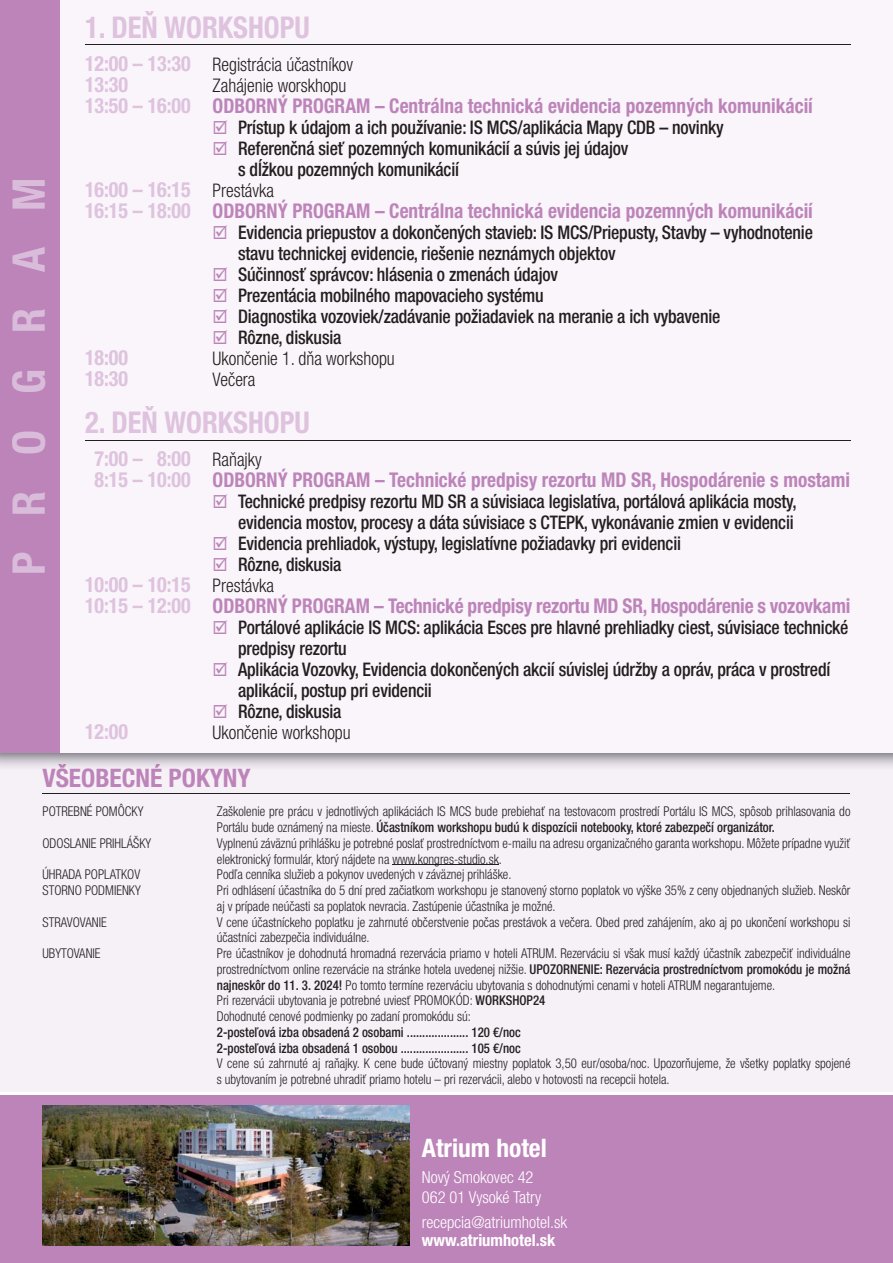
<style>
.page{position:relative;width:893px;height:1263px;background:#fff}
.page>*{position:absolute;margin:0;border:0;box-sizing:border-box;transform-origin:0 0}
.t1{font:700 condensed 45px "Helvetica Neue LT Pro";letter-spacing:.8em;color:#d9bcda}
.t2{font:700 condensed 30px "Helvetica Neue LT Pro";color:#dec2de;scale:.95 1}
.t3{font:700 condensed 25.5px "Helvetica Neue LT Pro";color:#bb83b9}
.t4{font:700 condensed 25.5px "Helvetica Neue LT Pro";color:#fff}
.t5{font:700 condensed 21px "Helvetica Neue LT Pro";color:#dec2de;scale:.95 1}
.t6{font:700 condensed 20.4px "Helvetica Neue LT Pro";color:#bd84ba;scale:.95 1}
.t7{font:500 condensed 18.75px/21px "Helvetica Neue LT Pro";letter-spacing:-.01em;color:#231f20;scale:.95 1}
.t8{font:300 condensed 18.75px "Helvetica Neue LT Pro";color:#231f20;scale:.95 1}
.t9{font:300 condensed 16.5px/19.5px "Helvetica Neue LT Pro";color:#fff}
.t10{font:700 condensed 16.5px "Helvetica Neue LT Pro";color:#fff}
.t11{font:300 condensed 13.5px/15.8px "Helvetica Neue LT Pro";color:#231f20;scale:.95 1}
.t12{font:500 condensed 13.5px/15.8px "Helvetica Neue LT Pro";color:#231f20;scale:.95 1}
.s1{font-weight:700;font-size:21px;color:#dec2de}
.s2{font-size:21px;color:#dec2de}
.s3{font-weight:300;font-size:18.75px;color:#231f20}
.s4{color:#b17caf}
.s5{font-weight:500}
</style>
<div class="page">
<div style="left:0;top:557px;width:893px;height:534px;background:#f6f0f7"></div>
<div style="left:0;top:1095px;width:893px;height:168px;background:#bd84ba"></div>
<hr style="left:393px;top:865px;width:106px;height:1px;background:#231f20">
<img style="left:43px;top:1106px;width:366px;height:140px">
<hr style="left:43px;top:793px;width:807px;height:1px;background:#231f20">
<div style="left:0;top:0;width:893px;height:753px;background:#f9f5fa"></div>
<hr style="left:85px;top:44px;width:765px;height:1px;background:#231f20">
<hr style="left:85px;top:440px;width:765px;height:1px;background:#231f20">
<div style="left:0;top:0;width:60px;height:753px;background:#bd84ba"></div>
<h1 class="t1" style="left:13px;top:575px;width:399px;rotate:-90deg">PROGRAM</h1>
<h2 class="t2" style="left:85px;top:17px;width:238px">1. DEŇ WORKSHOPU</h2>
<h3 class="t8" style="left:85px;top:58px;width:284px"><span class="s1">12:00 – 13:30</span> Registrácia účastníkov</h3>
<h3 class="t5" style="left:85px;top:77px;width:47px">13:30</h3>
<h3 class="t8" style="left:213px;top:79px;width:142px">Zahájenie worskhopu</h3>
<h3 class="t6" style="left:85px;top:99px;width:768px"><span class="s2">13:50 – 16:00</span> ODBORNÝ PROGRAM – Centrálna technická evidencia pozemných komunikácií</h3>
<h3 class="t7" style="left:238px;top:120px;width:513px">Prístup k údajom a ich používanie: IS MCS/aplikácia Mapy CDB – novinky<br>Referenčná sieť pozemných komunikácií a súvis jej údajov<br>s dĺžkou pozemných komunikácií</h3>
<h3 class="t5" style="left:85px;top:182px;width:200px">16:00 – 16:15 <span class="s3">Prestávka</span></h3>
<h3 class="t6" style="left:85px;top:204px;width:768px"><span class="s2">16:15 – 18:00</span> ODBORNÝ PROGRAM – Centrálna technická evidencia pozemných komunikácií</h3>
<p class="t7" style="left:238px;top:225px;width:607px">Evidencia priepustov a dokončených stavieb: IS MCS/Priepusty, Stavby – vyhodnotenie stavu technickej evidencie, riešenie neznámych objektov<br>Súčinnosť správcov: hlásenia o zmenách údajov<br>Prezentácia mobilného mapovacieho systému<br>Diagnostika vozoviek/zadávanie požiadaviek na meranie a ich vybavenie<br>Rôzne, diskusia</p>
<h3 class="t5" style="left:85px;top:350px;width:47px">18:00</h3>
<h3 class="t8" style="left:213px;top:352px;width:193px">Ukončenie 1. dňa workshopu</h3>
<h3 class="t5" style="left:85px;top:371px;width:47px">18:30</h3>
<h3 class="t8" style="left:213px;top:373px;width:47px">Večera</h3>
<h2 class="t2" style="left:85px;top:412px;width:238px">2. DEŇ WORKSHOPU</h2>
<h3 class="t5" style="left:95px;top:451px;width:177px">7:00 – 8:00 <span class="s3">Raňajky</span></h3>
<h3 class="t6" style="left:95px;top:473px;width:797px"><span class="s2">8:15 – 10:00</span> ODBORNÝ PROGRAM – Technické predpisy rezortu MD SR, Hospodárenie s mostami</h3>
<p class="t7" style="left:238px;top:493px;width:589px">Technické predpisy rezortu MD SR a súvisiaca legislatíva, portálová aplikácia mosty, evidencia mostov, procesy a dáta súvisiace s CTEPK, vykonávanie zmien v evidencii Evidencia prehliadok, výstupy, legislatívne požiadavky pri evidencii<br>Rôzne, diskusia</p>
<h3 class="t5" style="left:85px;top:577px;width:200px">10:00 – 10:15 <span class="s3">Prestávka</span></h3>
<h3 class="t6" style="left:85px;top:599px;width:807px"><span class="s2">10:15 – 12:00</span> ODBORNÝ PROGRAM – Technické predpisy rezortu MD SR, Hospodárenie s vozovkami</h3>
<p class="t7" style="left:238px;top:619px;width:644px">Portálové aplikácie IS MCS: aplikácia Esces pre hlavné prehliadky ciest, súvisiace technické predpisy rezortu<br>Aplikácia Vozovky, Evidencia dokončených akcií súvislej údržby a opráv, práca v prostredí aplikácií, postup pri evidencii<br>Rôzne, diskusia</p>
<h3 class="t5" style="left:85px;top:724px;width:47px">12:00</h3>
<h3 class="t8" style="left:213px;top:726px;width:147px">Ukončenie workshopu</h3>
<h3 class="t3" style="left:43px;top:769px;width:210px">V<span class="s4">Š</span>EOBECN<span class="s4">É</span> POKYNY</h3>
<p class="t11" style="left:43px;top:805px;width:108px">POTREBNÉ POMÔCKY</p>
<p class="t11" style="left:217px;top:805px;width:668px">Zaškolenie pre prácu v jednotlivých aplikáciách IS MCS bude prebiehať na testovacom prostredí Portálu IS MCS, spôsob prihlasovania do<br>Portálu bude oznámený na mieste. <span class="s5">Účastníkom workshopu budú k dispozícii notebooky, ktoré zabezpečí organizátor.</span></p>
<p class="t11" style="left:43px;top:837px;width:116px">ODOSLANIE PRIHLÁŠKY</p>
<p class="t11" style="left:217px;top:837px;width:668px">Vyplnenú záväznú prihlášku je potrebné poslať prostredníctvom e-mailu na adresu organizačného garanta workshopu. Môžete prípadne využiť elektronický formulár, ktorý nájdete na www.kongres-studio.sk.</p>
<p class="t11" style="left:43px;top:868px;width:104px">ÚHRADA POPLATKOV</p>
<p class="t11" style="left:217px;top:868px;width:312px">Podľa cenníka služieb a pokynov uvedených v záväznej prihláške.</p>
<p class="t11" style="left:43px;top:884px;width:105px">STORNO PODMIENKY</p>
<p class="t11" style="left:217px;top:884px;width:668px">Pri odhlásení účastníka do 5 dní pred začiatkom workshopu je stanovený storno poplatok vo výške 35% z ceny objednaných služieb. Neskôr aj v prípade neúčasti sa poplatok nevracia. Zastúpenie účastníka je možné.</p>
<p class="t11" style="left:43px;top:916px;width:69px">STRAVOVANIE</p>
<p class="t11" style="left:217px;top:916px;width:668px">V cene účastníckeho poplatku je zahrnuté občerstvenie počas prestávok a večera. Obed pred zahájením, ako aj po ukončení workshopu si účastníci zabezpečia individuálne.</p>
<p class="t11" style="left:43px;top:947px;width:63px">UBYTOVANIE</p>
<p class="t11" style="left:217px;top:947px;width:668px">Pre účastníkov je dohodnutá hromadná rezervácia priamo v hoteli ATRUM. Rezerváciu si však musí každý účastník zabezpečiť individuálne prostredníctvom online rezervácie na stránke hotela uvedenej nižšie. <span class="s5">UPOZORNENIE: Rezervácia prostredníctvom promokódu je možná najneskôr do 11. 3. 2024!</span> Po tomto termíne rezerváciu ubytovania s dohodnutými cenami v hoteli ATRUM negarantujeme.<br>Pri rezervácii ubytovania je potrebné uviesť PROMOKÓD: <span class="s5">WORKSHOP24<br></span>Dohodnuté cenové podmienky po zadaní promokódu sú:</p>
<p class="t12" style="left:217px;top:1026px;width:321px">2-posteľová izba obsadená 2 osobami .................... 120 €/noc<br>2-posteľová izba obsadená 1 osobou ...................... 105 €/noc</p>
<p class="t11" style="left:217px;top:1057px;width:668px">V cene sú zahrnuté aj raňajky. K cene bude účtovaný miestny poplatok 3,50 eur/osoba/noc. Upozorňujeme, že všetky poplatky spojené s ubytovaním je potrebné uhradiť priamo hotelu – pri rezervácii, alebo v hotovosti na recepcii hotela.</p>
<h3 class="t4" style="left:422px;top:1138px;width:127px">Atrium hotel</h3>
<p class="t9" style="left:422px;top:1169px;width:121px">Nový Smokovec 42<br>062 01 Vysoké Tatry</p>
<p class="t9" style="left:422px;top:1214px;width:147px">recepcia@atriumhotel.sk</p>
<p class="t10" style="left:422px;top:1234px;width:135px">www.atriumhotel.sk</p>
</div>
